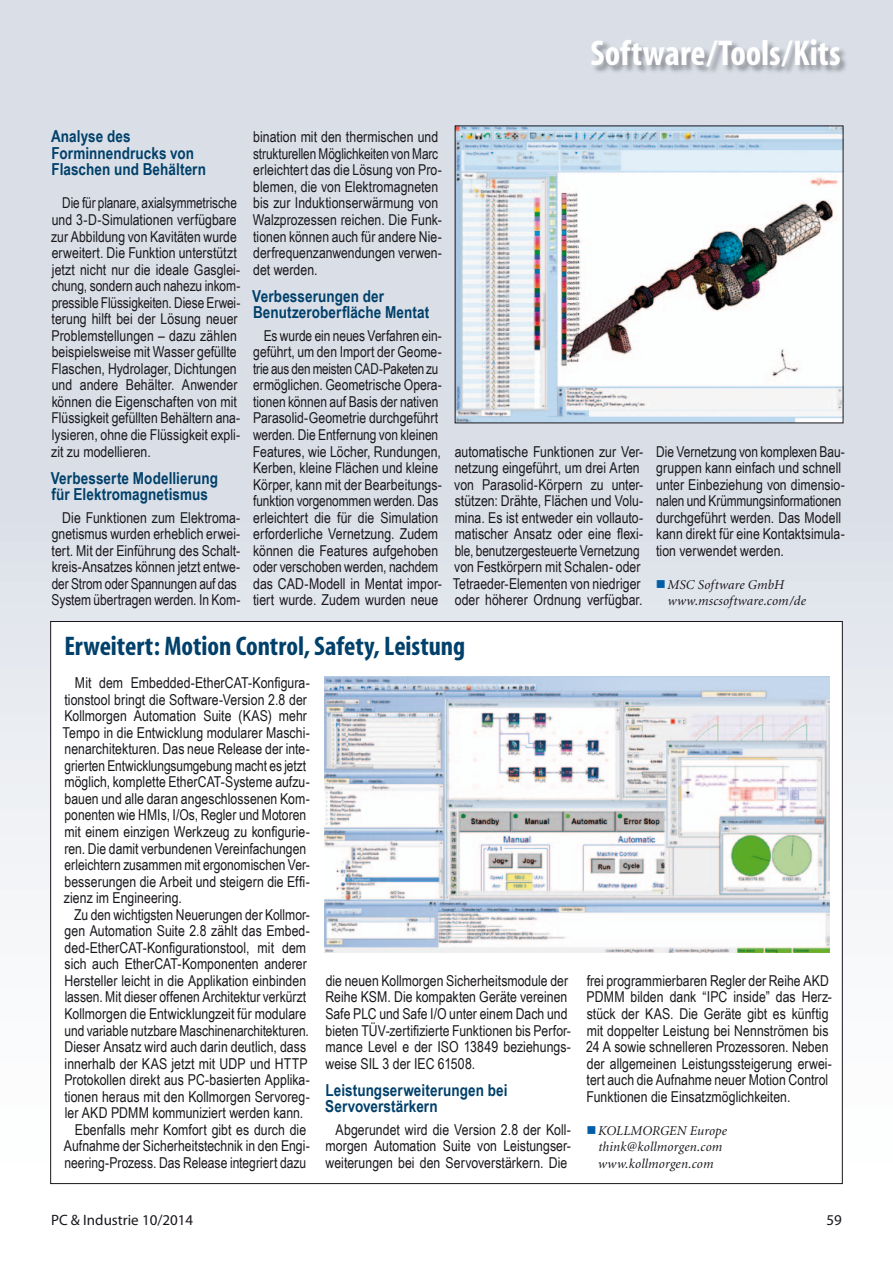
<style>
.page{position:relative;width:893px;height:1263px;background:#fff}
.page>*{position:absolute;margin:0;border:0;box-sizing:border-box;transform-origin:0 0}
.t1{font:700 condensed 36px "Myriad";color:#fff}
.t2{font:700 condensed 27px "Myriad";color:#00406a}
.t3{font:700 16.5px/16.5px "Arial Narrow";letter-spacing:.005em;color:#00406a}
.t4{font:15px/16.5px "Arial Narrow";color:#1a171c}
.t5{font:15px/16.5px "Arial Narrow";color:#1a171c;scale:.96 1}
.t6{font:15px "Myriad Pro";color:#1a171c}
.t7{font:italic 13.5px/16.5px "Minion";letter-spacing:.01em;color:#1a171c}
.s1{color:#005da8}
</style>
<div class="page">
<div style="left:0;top:0;width:893px;height:1263px;background:linear-gradient(to bottom,#d0d6e0,#fff)"></div>
<div style="left:591px;top:39px;width:257px;height:35px;background:#1a171c;opacity:.4"></div>
<svg style="left:50px;top:621px;width:793px;height:563px"></svg>
<img style="left:325px;top:676px;width:504px;height:277px">
<img style="left:457px;top:128px;width:384px;height:293px">
<svg style="left:666px;top:589px;width:13px;height:1px"></svg>
<svg style="left:596px;top:1135px;width:14px;height:1px"></svg>
<h1 class="t1" style="left:590px;top:35px;width:252px">Software/Tools/Kits</h1>
<p class="t3" style="left:51px;top:127px;width:156px">Analyse des<br>Forminnendrucks von<br>Flaschen und Behältern</p>
<p class="t5" style="left:51px;top:194px;width:199px;text-indent:11px">Die für planare, axialsymmetrische und 3-D-Simulationen verfügbare zur Abbildung von Kavitäten wurde erweitert. Die Funktion unterstützt jetzt nicht nur die ideale Gasglei&shy;chung, sondern auch nahezu inkom&shy;pressible Flüssigkeiten. Diese Erwei&shy;terung hilft bei der Lösung neuer Problemstellungen – dazu zählen beispielsweise mit Wasser gefüllte Flaschen, Hydrolager, Dichtungen und andere Behälter. Anwender können die Eigenschaften von mit Flüssigkeit gefüllten Behältern ana&shy;lysieren, ohne die Flüssigkeit expli&shy;zit zu modellieren.</p>
<p class="t3" style="left:51px;top:469px;width:169px">Verbesserte Modellierung für Elektromagnetismus</p>
<p class="t4" style="left:51px;top:509px;width:190px;text-indent:11px">Die Funktionen zum Elektroma&shy;gnetismus wurden erheblich erwei&shy;tert. Mit der Einführung des Schalt&shy;kreis-Ansatzes können jetzt entwe&shy;der Strom oder Spannungen auf das System übertragen werden. In Kom-</p>
<p class="t4" style="left:253px;top:128px;width:191px">bination mit den thermischen und strukturellen Möglichkeiten von Marc erleichtert das die Lösung von Pro&shy;blemen, die von Elektromagneten bis zur Induktionserwärmung von<br>Walzprozessen reichen. Die Funk&shy;tionen können auch für andere Nie&shy;derfrequenzanwendungen verwen&shy;det werden.</p>
<p class="t3" style="left:252px;top:287px;width:179px">Verbesserungen der<br>Benutzeroberfläche Mentat</p>
<p class="t4" style="left:253px;top:327px;width:190px;text-indent:11px">Es wurde ein neues Verfahren ein&shy;geführt, um den Import der Geome&shy;trie aus den meisten CAD-Paketen zu ermöglichen. Geometrische Opera&shy;tionen können auf Basis der nativen Parasolid-Geometrie durchgeführt werden. Die Entfernung von kleinen Features, wie Löcher, Rundungen, Kerben, kleine Flächen und kleine Körper, kann mit der Bearbeitungs&shy;funktion vorgenommen werden. Das erleichtert die für die Simulation erforderliche Vernetzung. Zudem können die Features aufgehoben oder verschoben werden, nachdem das CAD-Modell in Mentat impor&shy;tiert wurde. Zudem wurden neue</p>
<p class="t4" style="left:453px;top:442px;width:192px">automatische Funktionen zur Ver&shy;netzung eingeführt, um drei Arten von Parasolid-Körpern zu unter&shy;stützen: Drähte, Flächen und Volu&shy;mina. Es ist entweder ein vollauto&shy;matischer Ansatz oder eine flexi&shy;ble, benutzergesteuerte Vernetzung von Festkörpern mit Schalen- oder Tetraeder-Elementen von niedriger oder höherer Ordnung verfügbar.</p>
<p class="t4" style="left:656px;top:442px;width:190px">Die Vernetzung von komplexen Bau&shy;gruppen kann einfach und schnell unter Einbeziehung von dimensio&shy;nalen und Krümmungsinformationen durchgeführt werden. Das Modell kann direkt für eine Kontaktsimula&shy;tion verwendet werden.</p>
<p class="t7" style="left:668px;top:577px;width:140px;text-indent:-12px"><span class="s1">■</span>MSC Software GmbH www.mscsoftware.com/de</p>
<h2 class="t2" style="left:64px;top:632px;width:402px">Erweitert: Motion Control, Safety, Leistung</h2>
<p class="t4" style="left:63px;top:674px;width:249px;text-indent:12px">Mit dem Embedded-EtherCAT-Konfigura&shy;tionstool bringt die Software-Version 2.8 der Kollmorgen Automation Suite (KAS) mehr Tempo in die Entwicklung modularer Maschi&shy;nenarchitekturen. Das neue Release der inte&shy;grierten Entwicklungsumgebung macht es jetzt möglich, komplette EtherCAT-Systeme aufzu&shy;bauen und alle daran angeschlossenen Kom&shy;ponenten wie HMIs, I/Os, Regler und Motoren mit einem einzigen Werkzeug zu konfigurie&shy;ren. Die damit verbundenen Vereinfachungen erleichtern zusammen mit ergonomischen Ver&shy;besserungen die Arbeit und steigern die Effi&shy;zienz im Engineering.</p>
<p class="t4" style="left:74px;top:906px;width:237px">Zu den wichtigsten Neuerungen der Kollmor-</p>
<p class="t4" style="left:65px;top:922px;width:247px">gen Automation Suite 2.8 zählt das Embed-</p>
<p class="t4" style="left:65px;top:939px;width:243px">ded-EtherCAT-Konfigurationstool, mit dem</p>
<p class="t4" style="left:65px;top:955px;width:244px">sich auch EtherCAT-Komponenten anderer</p>
<p class="t4" style="left:64px;top:972px;width:243px">Hersteller leicht in die Applikation einbinden</p>
<p class="t4" style="left:65px;top:988px;width:243px">lassen. Mit dieser offenen Architektur verkürzt</p>
<p class="t4" style="left:64px;top:1005px;width:243px">Kollmorgen die Entwicklungzeit für modulare</p>
<p class="t4" style="left:65px;top:1021px;width:246px">und variable nutzbare Maschinenarchitekturen.</p>
<p class="t4" style="left:64px;top:1038px;width:243px">Dieser Ansatz wird auch darin deutlich, dass</p>
<p class="t4" style="left:65px;top:1054px;width:244px">innerhalb der KAS jetzt mit UDP und HTTP</p>
<p class="t4" style="left:64px;top:1071px;width:247px">Protokollen direkt aus PC-basierten Applika-</p>
<p class="t4" style="left:64px;top:1087px;width:247px">tionen heraus mit den Kollmorgen Servoreg-</p>
<p class="t4" style="left:65px;top:1104px;width:240px">ler AKD PDMM kommuniziert werden kann.</p>
<p class="t4" style="left:75px;top:1121px;width:233px">Ebenfalls mehr Komfort gibt es durch die</p>
<p class="t4" style="left:64px;top:1137px;width:247px">Aufnahme der Sicherheitstechnik in den Engi-</p>
<p class="t4" style="left:64px;top:1154px;width:243px">neering-Prozess. Das Release integriert dazu</p>
<p class="t4" style="left:325px;top:972px;width:247px">die neuen Kollmorgen Sicherheitsmodule der Reihe KSM. Die kompakten Geräte vereinen Safe PLC und Safe I/O unter einem Dach und bieten TÜV-zertifizierte Funktionen bis Perfor&shy;mance Level e der ISO 13849 beziehungs&shy;weise SIL 3 der IEC 61508.</p>
<p class="t3" style="left:325px;top:1081px;width:184px">Leistungserweiterungen bei<br>Servoverstärkern</p>
<p class="t4" style="left:326px;top:1121px;width:247px;text-align:justify;text-indent:10px">Abgerundet wird die Version 2.8 der Koll&shy;morgen Automation Suite von Leistungser&shy;weiterungen bei den Servoverstärkern. Die</p>
<p class="t4" style="left:586px;top:972px;width:247px">frei programmierbaren Regler der Reihe AKD PDMM bilden dank “IPC inside” das Herz&shy;stück der KAS. Die Geräte gibt es künftig mit doppelter Leistung bei Nennströmen bis 24 A sowie schnelleren Prozessoren. Neben der allgemeinen Leistungssteigerung erwei&shy;tert auch die Aufnahme neuer Motion Control Funktionen die Einsatzmöglichkeiten.</p>
<p class="t7" style="left:586px;top:1123px;width:142px;text-align:center"><span class="s1">■</span>KOLLMORGEN Europe think@kollmorgen.com www.kollmorgen.com</p>
<p class="t6" style="left:51px;top:1210px;width:144px">PC &amp; Industrie 10/2014</p>
<p class="t6" style="left:826px;top:1210px;width:17px">59</p>
</div>
